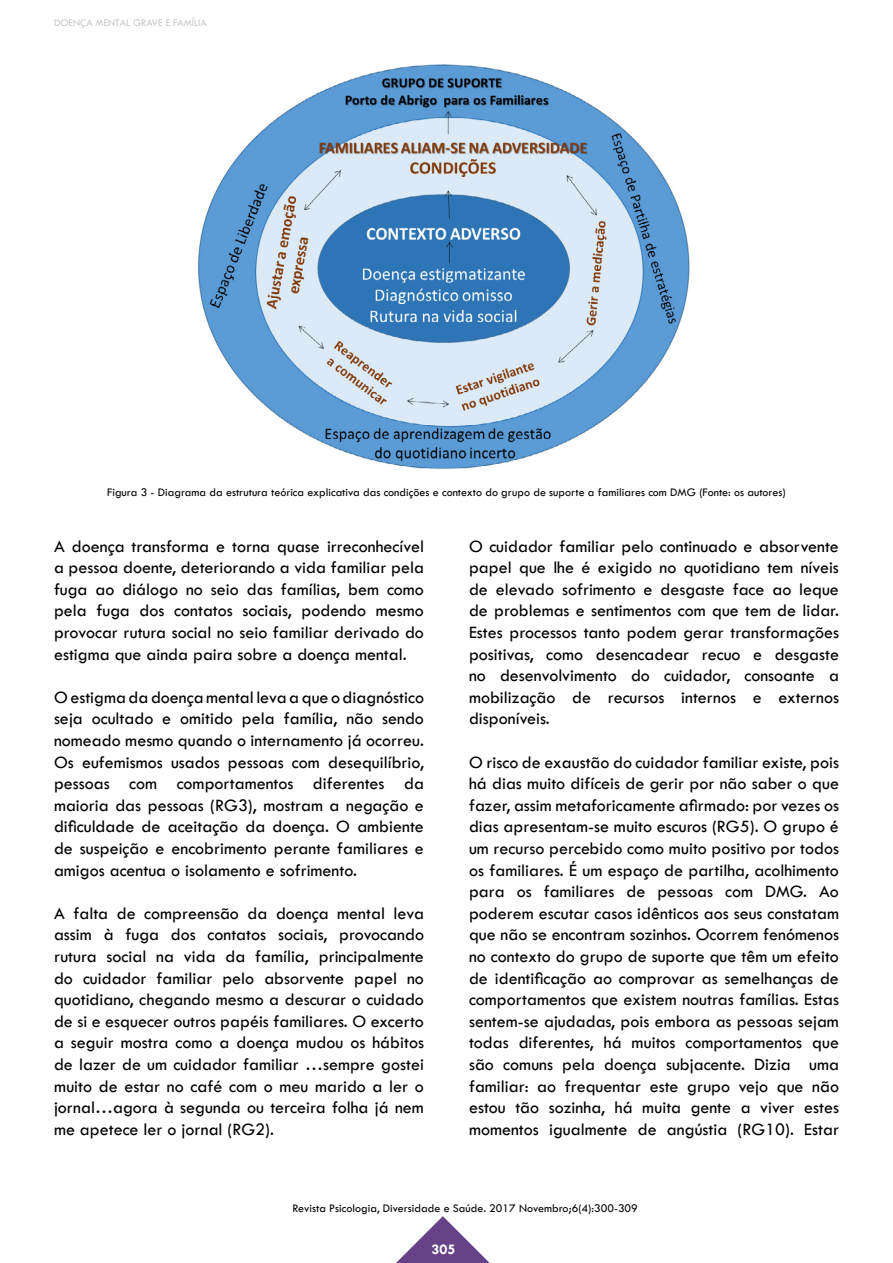
<style>
.page{position:relative;width:893px;height:1263px;background:#fff}
.page>*{position:absolute;margin:0;border:0;box-sizing:border-box;transform-origin:0 0}
.t1{font:18px/21.6px "Tw Cen";color:#000;text-align:justify}
.t2{font:700 15px "Tw Cen";color:#fff}
.t3{font:12px "Tw Cen";color:#000}
.t4{font:10.5px "Tw Cen";color:#c6c6c6}
</style>
<div class="page">
<svg style="left:396px;top:1216px;width:94px;height:47px"></svg>
<img style="left:198px;top:64px;width:492px;height:405px">
<p class="t4" style="left:54px;top:17px;width:154px">DOENÇA MENTAL GRAVE E FAMÍLIA</p>
<p class="t3" style="left:107px;top:485px;width:680px">Figura 3 - Diagrama da estrutura teórica explicativa das condições e contexto do grupo de suporte a familiares com DMG (Fonte: os autores)</p>
<p class="t1" style="left:54px;top:535px;width:371px">A doença transforma e torna quase irreconhecível a pessoa doente, deteriorando a vida familiar pela fuga ao diálogo no seio das famílias, bem como pela fuga dos contatos sociais, podendo mesmo provocar rutura social no seio familiar derivado do estigma que ainda paira sobre a doença mental.</p>
<p class="t1" style="left:54px;top:686px;width:371px">O estigma da doença mental leva a que o diagnóstico seja ocultado e omitido pela família, não sendo nomeado mesmo quando o internamento já ocorreu.<br>Os eufemismos usados pessoas com desequilíbrio, pessoas com comportamentos diferentes da maioria das pessoas (RG3), mostram a negação e dificuldade de aceitação da doença. O ambiente de suspeição e encobrimento perante familiares e amigos acentua o isolamento e sofrimento.</p>
<p class="t1" style="left:54px;top:902px;width:371px">A falta de compreensão da doença mental leva assim à fuga dos contatos sociais, provocando rutura social na vida da família, principalmente do cuidador familiar pelo absorvente papel no quotidiano, chegando mesmo a descurar o cuidado de si e esquecer outros papéis familiares. O excerto a seguir mostra como a doença mudou os hábitos de lazer de um cuidador familiar …sempre gostei muito de estar no café com o meu marido a ler o jornal…agora à segunda ou terceira folha já nem me apetece ler o jornal (RG2).</p>
<p class="t1" style="left:469px;top:535px;width:371px">O cuidador familiar pelo continuado e absorvente papel que lhe é exigido no quotidiano tem níveis de elevado sofrimento e desgaste face ao leque de problemas e sentimentos com que tem de lidar.<br>Estes processos tanto podem gerar transformações positivas, como desencadear recuo e desgaste no desenvolvimento do cuidador, consoante a mobilização de recursos internos e externos disponíveis.</p>
<p class="t1" style="left:469px;top:751px;width:371px">O risco de exaustão do cuidador familiar existe, pois há dias muito difíceis de gerir por não saber o que fazer, assim metaforicamente afirmado: por vezes os dias apresentam-se muito escuros (RG5). O grupo é um recurso percebido como muito positivo por todos os familiares. É um espaço de partilha, acolhimento para os familiares de pessoas com DMG. Ao poderem escutar casos idênticos aos seus constatam que não se encontram sozinhos. Ocorrem fenómenos no contexto do grupo de suporte que têm um efeito de identificação ao comprovar as semelhanças de comportamentos que existem noutras famílias. Estas sentem-se ajudadas, pois embora as pessoas sejam todas diferentes, há muitos comportamentos que são comuns pela doença subjacente. Dizia uma familiar: ao frequentar este grupo vejo que não estou tão sozinha, há muita gente a viver estes momentos igualmente de angústia (RG10). Estar</p>
<p class="t3" style="left:293px;top:1201px;width:347px">Revista Psicologia, Diversidade e Saúde. 2017 Novembro;6(4):300-309</p>
<p class="t2" style="left:432px;top:1240px;width:25px">305</p>
</div>
